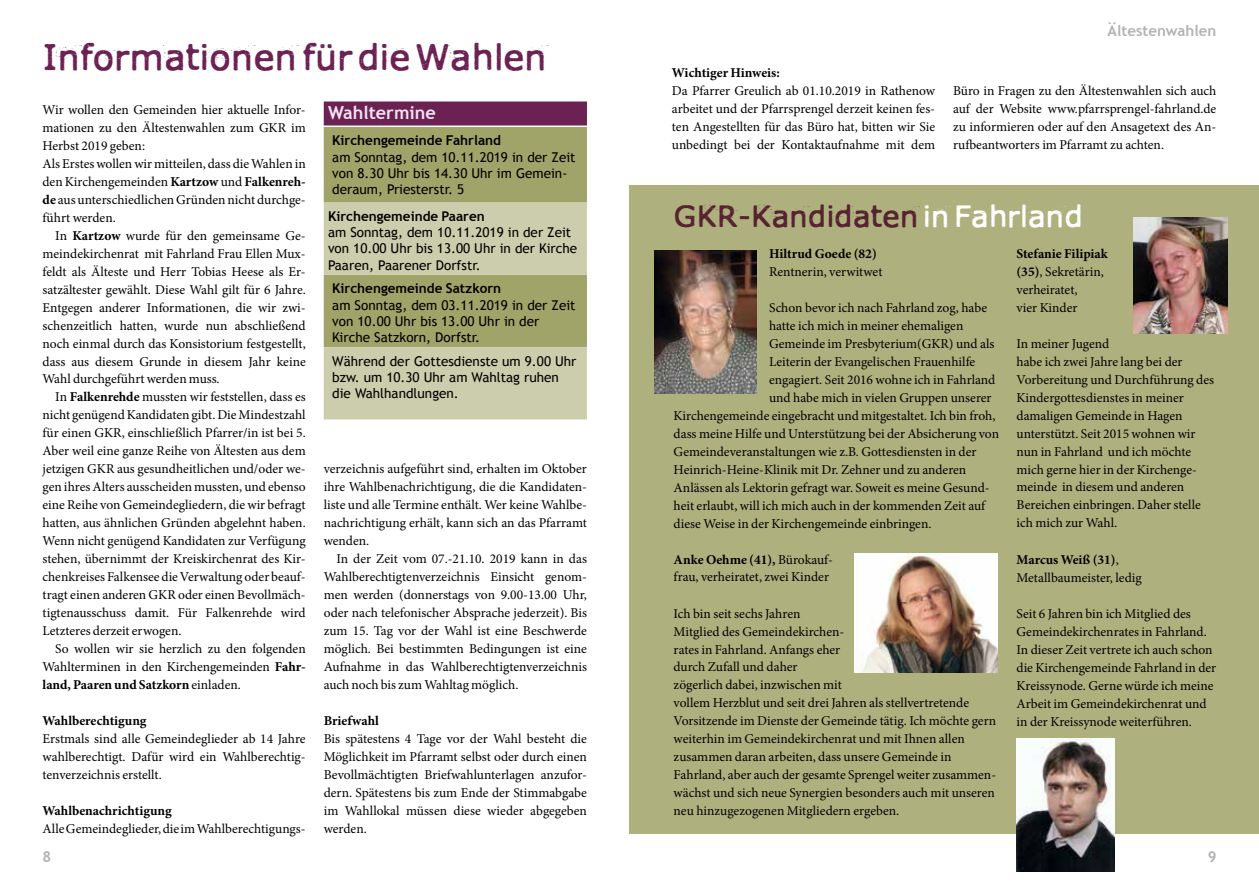
<style>
.page{position:relative;width:1259px;height:893px;background:#fff}
.page>*{position:absolute;margin:0;border:0;box-sizing:border-box;transform-origin:0 0}
.t1{font:36px "Xmas Year Zero";letter-spacing:-.01em;color:#6c2153}
.t2{font:30px "Xmas Year Zero";letter-spacing:-.01em;color:#562230}
.t3{font:700 18px "Trebuchet MS";color:#f1e3ef}
.t4{font:700 15px "Trebuchet MS";color:#b1b3b4}
.t5{font:13.5px/18px "Minion Pro";color:#000;text-align:justify}
.t6{font:13.5px/16.2px "Trebuchet MS";color:#000}
.t7{font:700 13.5px "Minion Pro";color:#000}
.t8{font:700 13.5px "Trebuchet MS";color:#000}
.s1{font-weight:700}
.s2{color:#fff}
</style>
<div class="page">
<div style="left:629px;top:186px;width:630px;height:648px;background:#aeb07e"></div>
<img style="left:654px;top:250px;width:102px;height:143px">
<img style="left:1133px;top:217px;width:94px;height:117px">
<img style="left:1016px;top:738px;width:98px;height:133px">
<img style="left:855px;top:553px;width:142px;height:120px">
<div style="left:324px;top:102px;width:263px;height:24px;background:#6c2153"></div>
<div style="left:324px;top:127px;width:263px;height:76px;background:#a1a469"></div>
<svg style="left:324px;top:203px;width:263px;height:216px;background:#bdbf95"></svg>
<h1 class="t1" style="left:43px;top:35px;width:506px">INFORMATIONEN FÜR DIE WAHLEN</h1>
<p class="t5" style="left:43px;top:100px;width:265px;text-align:left">Wir wollen den Gemeinden hier aktuelle Infor&shy;mationen zu den Ältestenwahlen zum GKR im Herbst 2019 geben:<br>Als Erstes wollen wir mitteilen, dass die Wahlen in den Kirchengemeinden <span class="s1">Kartzow</span> und <span class="s1">Falkenreh&shy;de</span> aus unterschiedlichen Gründen nicht durchge&shy;führt werden.</p>
<p class="t5" style="left:43px;top:226px;width:265px;text-indent:13px">In <span class="s1">Kartzow</span> wurde für den gemeinsame Ge&shy;meindekirchenrat mit Fahrland Frau Ellen Mux&shy;feldt als Älteste und Herr Tobias Heese als Er&shy;satzältester gewählt. Diese Wahl gilt für 6 Jahre.<br>Entgegen anderer Informationen, die wir zwi&shy;schenzeitlich hatten, wurde nun abschließend noch einmal durch das Konsistorium festgestellt, dass aus diesem Grunde in diesem Jahr keine Wahl durchgeführt werden muss.</p>
<p class="t5" style="left:43px;top:388px;width:265px;text-indent:13px">In <span class="s1">Falkenrehde</span> mussten wir feststellen, dass es nicht genügend Kandidaten gibt. Die Mindestzahl für einen GKR, einschließlich Pfarrer/in ist bei 5.<br>Aber weil eine ganze Reihe von Ältesten aus dem jetzigen GKR aus gesundheitlichen und/oder we&shy;gen ihres Alters ausscheiden mussten, und ebenso eine Reihe von Gemeindegliedern, die wir befragt hatten, aus ähnlichen Gründen abgelehnt haben.<br>Wenn nicht genügend Kandidaten zur Verfügung stehen, übernimmt der Kreiskirchenrat des Kir&shy;chenkreises Falkensee die Verwaltung oder beauf&shy;tragt einen anderen GKR oder einen Bevollmäch&shy;tigtenausschuss damit. Für Falkenrehde wird Letzteres derzeit erwogen.</p>
<p class="t5" style="left:43px;top:640px;width:265px;text-indent:13px">So wollen wir sie herzlich zu den folgenden Wahlterminen in den Kirchengemeinden <span class="s1">Fahr&shy;land, Paaren und Satzkorn</span> einladen.</p>
<p class="t7" style="left:43px;top:712px;width:105px">Wahlberechtigung</p>
<p class="t5" style="left:43px;top:730px;width:265px">Erstmals sind alle Gemeindeglieder ab 14 Jahre wahlberechtigt. Dafür wird ein Wahlberechtig&shy;tenverzeichnis erstellt.</p>
<p class="t7" style="left:43px;top:802px;width:131px">Wahlbenachrichtigung</p>
<p class="t5" style="left:43px;top:820px;width:265px">Alle Gemeindeglieder, die im Wahlberechtigungs-</p>
<h3 class="t3" style="left:328px;top:101px;width:109px">Wahltermine</h3>
<p class="t8" style="left:332px;top:132px;width:170px">Kirchengemeinde Fahrland</p>
<p class="t6" style="left:332px;top:149px;width:245px">am Sonntag, dem 10.11.2019 in der Zeit von 8.30 Uhr bis 14.30 Uhr im Gemein&shy;deraum, Priesterstr. 5</p>
<p class="t8" style="left:328px;top:208px;width:158px">Kirchengemeinde Paaren</p>
<p class="t6" style="left:328px;top:225px;width:251px">am Sonntag, dem 10.11.2019 in der Zeit von 10.00 Uhr bis 13.00 Uhr in der Kirche<br>Paaren, Paarener Dorfstr.</p>
<p class="t8" style="left:332px;top:280px;width:170px">Kirchengemeinde Satzkorn</p>
<p class="t6" style="left:332px;top:297px;width:245px">am Sonntag, dem 03.11.2019 in der Zeit von 10.00 Uhr bis 13.00 Uhr in der<br>Kirche Satzkorn, Dorfstr.</p>
<p class="t6" style="left:332px;top:353px;width:246px">Während der Gottesdienste um 9.00 Uhr bzw. um 10.30 Uhr am Wahltag ruhen die Wahlhandlungen.</p>
<p class="t5" style="left:324px;top:460px;width:265px">verzeichnis aufgeführt sind, erhalten im Oktober ihre Wahlbenachrichtigung, die die Kandidaten&shy;liste und alle Termine enthält. Wer keine Wahlbe&shy;nachrichtigung erhält, kann sich an das Pfarramt wenden.</p>
<p class="t5" style="left:324px;top:550px;width:265px;text-indent:13px">In der Zeit vom 07.-21.10. 2019 kann in das Wahlberechtigtenverzeichnis Einsicht genom&shy;men werden (donnerstags von 9.00-13.00 Uhr, oder nach telefonischer Absprache jederzeit). Bis zum 15. Tag vor der Wahl ist eine Beschwerde möglich. Bei bestimmten Bedingungen ist eine Aufnahme in das Wahlberechtigtenverzeichnis auch noch bis zum Wahltag möglich.</p>
<p class="t7" style="left:324px;top:711px;width:57px">Briefwahl</p>
<p class="t5" style="left:324px;top:730px;width:265px">Bis spätestens 4 Tage vor der Wahl besteht die Möglichkeit im Pfarramt selbst oder durch einen Bevollmächtigten Briefwahlunterlagen anzufor&shy;dern. Spätestens bis zum Ende der Stimmabgabe im Wahllokal müssen diese wieder abgegeben werden.</p>
<p class="t4" style="left:1107px;top:21px;width:110px">Ältestenwahlen</p>
<p class="t7" style="left:672px;top:63px;width:109px">Wichtiger Hinweis:</p>
<p class="t5" style="left:672px;top:82px;width:265px">Da Pfarrer Greulich ab 01.10.2019 in Rathenow arbeitet und der Pfarrsprengel derzeit keinen fes&shy;ten Angestellten für das Büro hat, bitten wir Sie unbedingt bei der Kontaktaufnahme mit dem</p>
<p class="t5" style="left:953px;top:82px;width:265px">Büro in Fragen zu den Ältestenwahlen sich auch auf der Website www.pfarrsprengel-fahrland.de zu informieren oder auf den Ansagetext des An&shy;rufbeantworters im Pfarramt zu achten.</p>
<h2 class="t2" style="left:673px;top:198px;width:411px">GKR-KANDIDATEN <span class="s2">IN FAHRLAND</span></h2>
<p class="t7" style="left:769px;top:244px;width:109px">Hiltrud Goede (82)</p>
<p class="t5" style="left:769px;top:262px;width:115px">Rentnerin, verwitwet</p>
<p class="t5" style="left:769px;top:298px;width:219px">Schon bevor ich nach Fahrland zog, habe</p>
<p class="t5" style="left:769px;top:316px;width:196px">hatte ich mich in meiner ehemaligen</p>
<p class="t5" style="left:769px;top:334px;width:227px">Gemeinde im Presbyterium(GKR) und als</p>
<p class="t5" style="left:769px;top:352px;width:208px">Leiterin der Evangelischen Frauenhilfe</p>
<p class="t5" style="left:769px;top:370px;width:228px">engagiert. Seit 2016 wohne ich in Fahrland</p>
<p class="t5" style="left:769px;top:388px;width:224px">und habe mich in vielen Gruppen unserer</p>
<p class="t5" style="left:673px;top:406px;width:323px">Kirchengemeinde eingebracht und mitgestaltet. Ich bin froh,</p>
<p class="t5" style="left:673px;top:424px;width:327px">dass meine Hilfe und Unterstützung bei der Absicherung von</p>
<p class="t5" style="left:673px;top:442px;width:304px">Gemeindeveranstaltungen wie z.B. Gottesdiensten in der</p>
<p class="t5" style="left:673px;top:460px;width:294px">Heinrich-Heine-Klinik mit Dr. Zehner und zu anderen</p>
<p class="t5" style="left:673px;top:478px;width:317px">Anlässen als Lektorin gefragt war. Soweit es meine Gesund-</p>
<p class="t5" style="left:673px;top:496px;width:313px">heit erlaubt, will ich mich auch in der kommenden Zeit auf</p>
<p class="t5" style="left:673px;top:514px;width:259px">diese Weise in der Kirchengemeinde einbringen.</p>
<p class="t5" style="left:1016px;top:550px;width:127px"><span class="s1">Marcus Weiß (31)</span>,<br>Metallbaumeister, ledig</p>
<p class="t5" style="left:1016px;top:604px;width:201px;text-align:left">Seit 6 Jahren bin ich Mitglied des Gemeindekirchenrates in Fahrland.<br>In dieser Zeit vertrete ich auch schon die Kirchengemeinde Fahrland in der Kreissynode. Gerne würde ich meine Arbeit im Gemeindekirchenrat und in der Kreissynode weiterführen.</p>
<p class="t5" style="left:1016px;top:244px;width:93px;text-align:left"><span class="s1">Stefanie Filipiak (35)</span>, Sekretärin, verheiratet,<br>vier Kinder</p>
<p class="t5" style="left:1016px;top:334px;width:199px;text-align:left">In meiner Jugend<br>habe ich zwei Jahre lang bei der<br>Vorbereitung und Durchführung des<br>Kindergottesdienstes in meiner damaligen Gemeinde in Hagen unterstützt. Seit 2015 wohnen wir nun in Fahrland und ich möchte mich gerne hier in der Kirchenge&shy;meinde in diesem und anderen<br>Bereichen einbringen. Daher stelle ich mich zur Wahl.</p>
<p class="t5" style="left:673px;top:550px;width:161px"><span class="s1">Anke Oehme (41),</span> Bürokauf&shy;frau, verheiratet, zwei Kinder</p>
<p class="t5" style="left:673px;top:604px;width:324px;text-align:left">Ich bin seit sechs Jahren<br>Mitglied des Gemeindekirchen-<br>rates in Fahrland. Anfangs eher<br>durch Zufall und daher<br>zögerlich dabei, inzwischen mit<br>vollem Herzblut und seit drei Jahren als stellvertretende Vorsitzende im Dienste der Gemeinde tätig. Ich möchte gern weiterhin im Gemeindekirchenrat und mit Ihnen allen zusammen daran arbeiten, dass unsere Gemeinde in Fahrland, aber auch der gesamte Sprengel weiter zusammen&shy;wächst und sich neue Synergien besonders auch mit unseren neu hinzugezogenen Mitgliedern ergeben.</p>
<p class="t4" style="left:43px;top:847px;width:10px">8</p>
<p class="t4" style="left:1207px;top:847px;width:10px">9</p>
</div>
